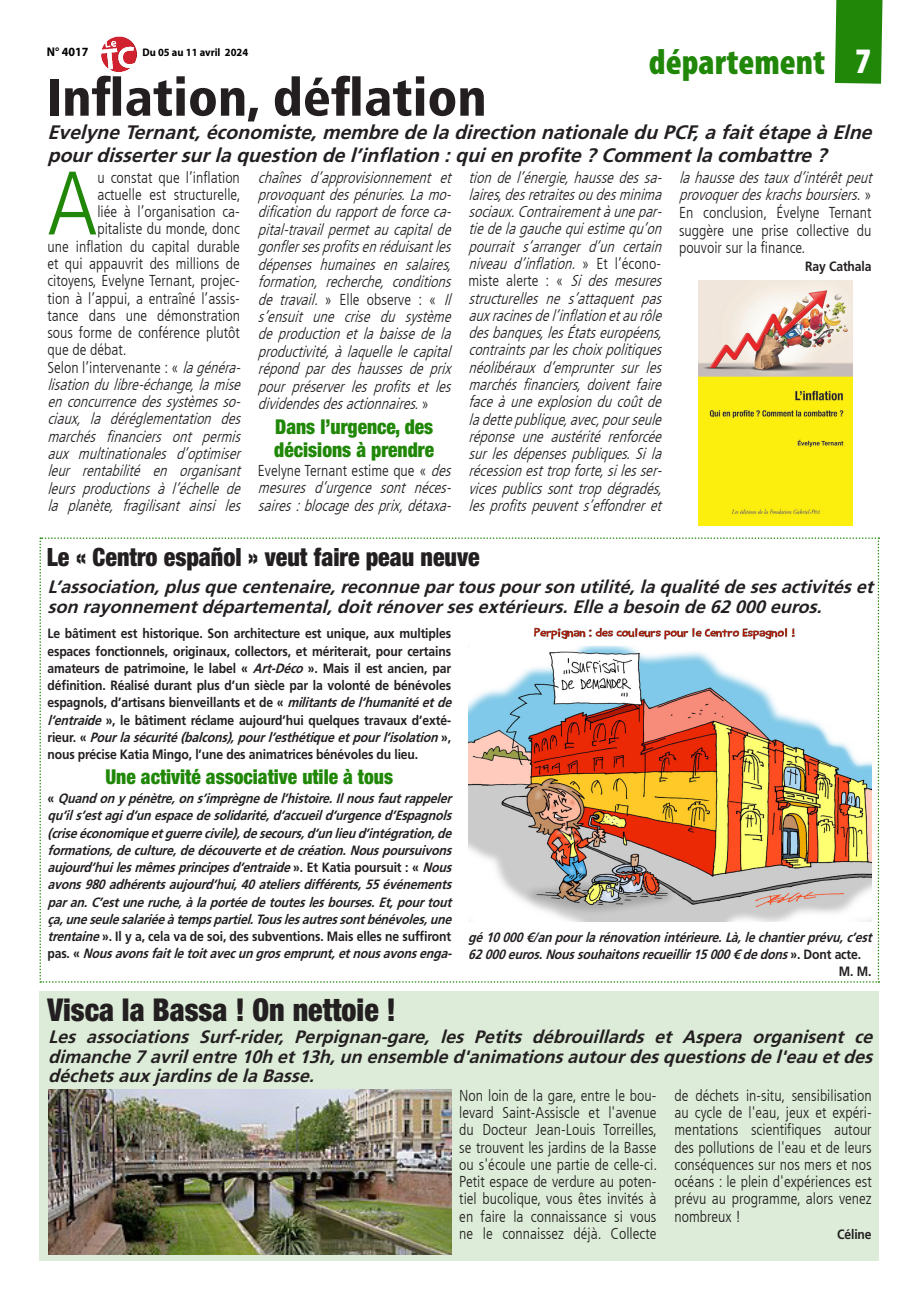
<style>
.page{position:relative;width:919px;height:1289px;background:#fff}
.page>*{position:absolute;margin:0;border:0;box-sizing:border-box;transform-origin:0 0}
._6_-_TEXTE{font:300 condensed 89.85px "Frutiger LT";color:#208708}
._3_-_TITRE{font:900 condensed 52.5px "Frutiger LT Std";color:#231f20}
.t1{font:900 condensed 36px "Myriad Pro";color:#208708}
.t2{font:900 condensed 36px "Myriad Pro";color:#fff}
._7_-_INTERTITRE{font:900 condensed 31.5px "Helvetica Neue";color:#231f20;scale:.95 1}
._7_-_INTERTITRE-2{font:900 condensed 25.2px "Helvetica Neue";color:#231f20;scale:.95 1}
._7_-_INTERTITRE-3{font:900 condensed 20.4px/22.6px "Helvetica Neue";color:#208708;scale:.95 1}
._5_-_CHAPO{font:italic 700 19.5px/22.5px "Frutiger LT Std";color:#231f20}
._5_-_CHAPO-2{font:italic 700 18px/19.5px "Frutiger LT Std";color:#231f20;text-align:justify}
._6_-_TEXTE-2{font:italic 300 condensed 15.75px/17.2px "Frutiger LT";color:#231f20;text-align:justify}
._6_-_TEXTE-3{font:300 condensed 15.75px/17.2px "Frutiger LT";color:#231f20;text-align:justify}
._8_-_SIGNATURE{font:italic 700 13.5px/17.2px "Frutiger LT Std";color:#231f20;scale:.9 1}
._8_-_SIGNATURE-2{font:700 13.5px/17.2px "Frutiger LT Std";letter-spacing:-.01em;color:#231f20;scale:.9 1}
.t3{font:700 12.6px "Myriad Pro";color:#000;scale:.95 1}
.t4{font:700 10.95px "Myriad Pro";color:#000;scale:.95 1}
.s1{font-style:normal}
.s2{font-style:italic}
</style>
<div class="page">
<img style="left:101px;top:36px;width:35px;height:36px">
<div style="left:39px;top:991px;width:840px;height:269px;background:#dcecd8"></div>
<svg style="left:39px;top:537px;width:840px;height:445px"></svg>
<svg style="left:834px;top:0;width:49px;height:84px;background:#2e8e18"></svg>
<img style="left:698px;top:280px;width:154px;height:246px">
<img style="left:48px;top:1089px;width:403px;height:165px">
<img style="left:468px;top:622px;width:403px;height:299px">
<p class="t3" style="left:47px;top:43px;width:45px">N° 4017</p>
<p class="t4" style="left:142px;top:45px;width:113px">Du 05 au 11 avril 2024</p>
<p class="_3_-_TITRE" style="left:47px;top:66px;width:441px">Inflation, déflation</p>
<p class="t1" style="left:648px;top:38px;width:178px">département</p>
<p class="t2" style="left:855px;top:38px;width:17px">7</p>
<p class="_5_-_CHAPO" style="left:47px;top:121px;width:831px">EvelyneTernant,économiste,membredeladirection nationaledu PCF,afaitétapeàElne pourdissertersurlaquestion del’inflation :quien profite?Commentlacombattre?</p>
<p class="_6_-_TEXTE" style="left:47px;top:152px;width:51px">A</p>
<p class="_6_-_TEXTE-3" style="left:97px;top:169px;width:144px">u constat que l’inflation</p>
<p class="_6_-_TEXTE-3" style="left:97px;top:186px;width:145px">actuelle est structurelle,</p>
<p class="_6_-_TEXTE-3" style="left:97px;top:203px;width:144px">liée à l’organisation ca-</p>
<p class="_6_-_TEXTE-3" style="left:97px;top:220px;width:144px">pitaliste du monde, donc</p>
<p class="_6_-_TEXTE-3" style="left:47px;top:238px;width:194px">une inflation du capital durable</p>
<p class="_6_-_TEXTE-3" style="left:47px;top:255px;width:194px">et qui appauvrit des millions de</p>
<p class="_6_-_TEXTE-3" style="left:47px;top:272px;width:194px">citoyens, Evelyne Ternant, projec-</p>
<p class="_6_-_TEXTE-3" style="left:47px;top:290px;width:194px">tion à l’appui, a entraîné l’assis-</p>
<p class="_6_-_TEXTE-3" style="left:47px;top:307px;width:194px">tance dans une démonstration</p>
<p class="_6_-_TEXTE-3" style="left:47px;top:324px;width:194px">sous forme de conférence plutôt</p>
<p class="_6_-_TEXTE-3" style="left:47px;top:341px;width:81px">que de débat.</p>
<p class="_6_-_TEXTE-2" style="left:47px;top:359px;width:199px"><span class="s1">Selon l’intervenante : «</span> lagénéra&shy;lisationdulibre-échange,lamise enconcurrencedessystèmesso&shy;ciaux, la déréglementation des marchés financiers ont permis aux multinationales d’optimiser leur rentabilité en organisant leurs productions à l’échelle de la planète, fragilisant ainsi les</p>
<p class="_6_-_TEXTE-2" style="left:258px;top:169px;width:199px">chaînes d’approvisionnement et provoquantdespénuries.Lamo&shy;dificationdurapportdeforceca&shy;pital-travailpermetaucapitalde gonflersesprofitsenréduisantles dépenses humaines en salaires, formation, recherche, conditions de travail. <span class="s1">» E l l e o b s e rv e : «</span> Il s’ensuit une crise du système de production et la baisse de la productivité,àlaquellelecapital répond par des hausses de prix pour préserver les profits et les dividendesdesactionnaires.<span class="s1">»</span></p>
<p class="_7_-_INTERTITRE-3" style="left:274px;top:415px;width:170px">Dans l’urgence, des décisions à prendre</p>
<p class="_6_-_TEXTE-2" style="left:258px;top:462px;width:199px"><span class="s1">Evelyne Ternant estime que «</span> des mesures d’urgence sont néces&shy;saires :blocagedesprix,détaxa-</p>
<p class="_6_-_TEXTE-2" style="left:468px;top:169px;width:199px;text-align:left">tiondel’énergie,haussedessa&shy;laires,desretraitesoudesminima sociaux.Contrairementàunepar&shy;tiedelagauchequiestimequ’on pourrait s’arranger d’un certain niveau d’inflation. <span class="s1">» E t l ’ é c o n o - m i s t e a l e rt e : «</span> Si des mesures structurelles ne s’attaquent pas auxracinesdel’inflationetaurôle desbanques,lesÉtatseuropéens, contraintsparleschoixpolitiques néolibéraux d’emprunter sur les marchés financiers, doivent faire faceàuneexplosionducoûtde ladettepublique,avec,pourseule réponse une austérité renforcée surlesdépensespubliques.Sila récessionesttropforte,silesser&shy;vicespublicssonttropdégradés, lesprofitspeuvents’effondreret</p>
<p class="_6_-_TEXTE-3" style="left:679px;top:168px;width:199px;line-height:17.7px;text-align:left"><span class="s2">lahaussedestauxd’intérêtpeut provoquerdeskrachsboursiers</span>. »<br>En conclusion, Évelyne Ternant suggère une prise collective du pouvoir sur la finance.</p>
<p class="_8_-_SIGNATURE-2" style="left:805px;top:257px;width:75px">Ray Cathala</p>
<p class="_7_-_INTERTITRE-2" style="left:47px;top:541px;width:457px">Le « Centro español » veut faire peau neuve</p>
<p class="_5_-_CHAPO-2" style="left:47px;top:577px;width:832px">L’association,plusquecentenaire,reconnuepartouspourson utilité,laqualitédesesactivitéset son rayonnementdépartemental,doitrénoversesextérieurs.Elleabesoin de62000euros.</p>
<p class="_8_-_SIGNATURE-2" style="left:47px;top:625px;width:455px">Le bâtiment est historique. Son architecture est unique, aux multiples espaces fonctionnels, originaux, collectors, et mériterait, pour certains amateurs de patrimoine, le label « <span class="s2">Art-Déco</span>». Mais il est ancien, par définition. Réalisé durant plus d’un siècle par la volonté de bénévoles espagnols, d’artisans bienveillants et de « <span class="s2">militantsdel’humanitéetde l’entraide</span>», le bâtiment réclame aujourd’hui quelques travaux d’exté&shy;r i e u r . « <span class="s2">Pourlasécurité(balcons),pourl’esthétiqueetpourl’isolation</span>» , nous précise Katia Mingo, l’une des animatrices bénévoles du lieu.</p>
<p class="_7_-_INTERTITRE-3" style="left:105px;top:764px;width:304px">Une activité associative utile à tous</p>
<p class="_8_-_SIGNATURE" style="left:47px;top:790px;width:455px"><span class="s1">«</span> Quandonypénètre,ons’imprègnedel’histoire.Ilnousfautrappeler qu’ils’estagid’unespacedesolidarité,d’accueild’urgenced’Espagnols (criseéconomiqueetguerrecivile),desecours,d’unlieud’intégration,de formations,deculture,dedécouverteetdecréation.Nouspoursuivons aujourd’huilesmêmesprincipesd’entraide<span class="s1">» . E t K a t i a p o u r s u i t : «</span> Nous avons980adhérentsaujourd’hui,40ateliersdifférents,55événements paran.C’estuneruche,àlaportéedetouteslesbourses.Et,pourtout ça,uneseulesalariéeàtempspartiel.Touslesautressontbénévoles,une trentaine<span class="s1">». Il y a, cela va de soi, des subventions. Mais elles ne suffiront p a s . «</span> Nousavonsfaitletoitavecungrosemprunt,etnousavonsenga-</p>
<p class="_8_-_SIGNATURE" style="left:468px;top:928px;width:454px">gé10000€/anpourlarénovationintérieure.Là,lechantierprévu,c’est<br>62000euros.Noussouhaitonsrecueillir15000€dedons<span class="s1">» . D o n t a c t e .</span></p>
<p class="_8_-_SIGNATURE-2" style="left:838px;top:963px;width:38px">M. M.</p>
<p class="_7_-_INTERTITRE" style="left:47px;top:990px;width:368px">Visca la Bassa ! On nettoie !</p>
<p class="_5_-_CHAPO-2" style="left:48px;top:1027px;width:831px">Les associations Surf-rider, Perpignan-gare, les Petits débrouillards et Aspera organisent ce dimanche7avrilentre10h et13h,un ensembled'animationsautourdesquestionsdel'eau etdes déchetsauxjardinsdelaBasse.</p>
<p class="_6_-_TEXTE-3" style="left:459px;top:1086px;width:199px">Non loin de la gare, entre le bou&shy;levard Saint-Assiscle et l'avenue du Docteur Jean-Louis Torreilles, se trouvent les jardins de la Basse ou s'écoule une partie de celle-ci.<br>Petit espace de verdure au poten&shy;tiel bucolique, vous êtes invités à en faire la connaissance si vous ne le connaissez déjà. Collecte</p>
<p class="_6_-_TEXTE-3" style="left:674px;top:1086px;width:199px">de déchets in-situ, sensibilisation au cycle de l'eau, jeux et expéri&shy;mentations scientifiques autour des pollutions de l'eau et de leurs conséquences sur nos mers et nos océans : le plein d'expériences est prévu au programme, alors venez nombreux !</p>
<p class="_8_-_SIGNATURE-2" style="left:837px;top:1225px;width:40px">Céline</p>
</div>
